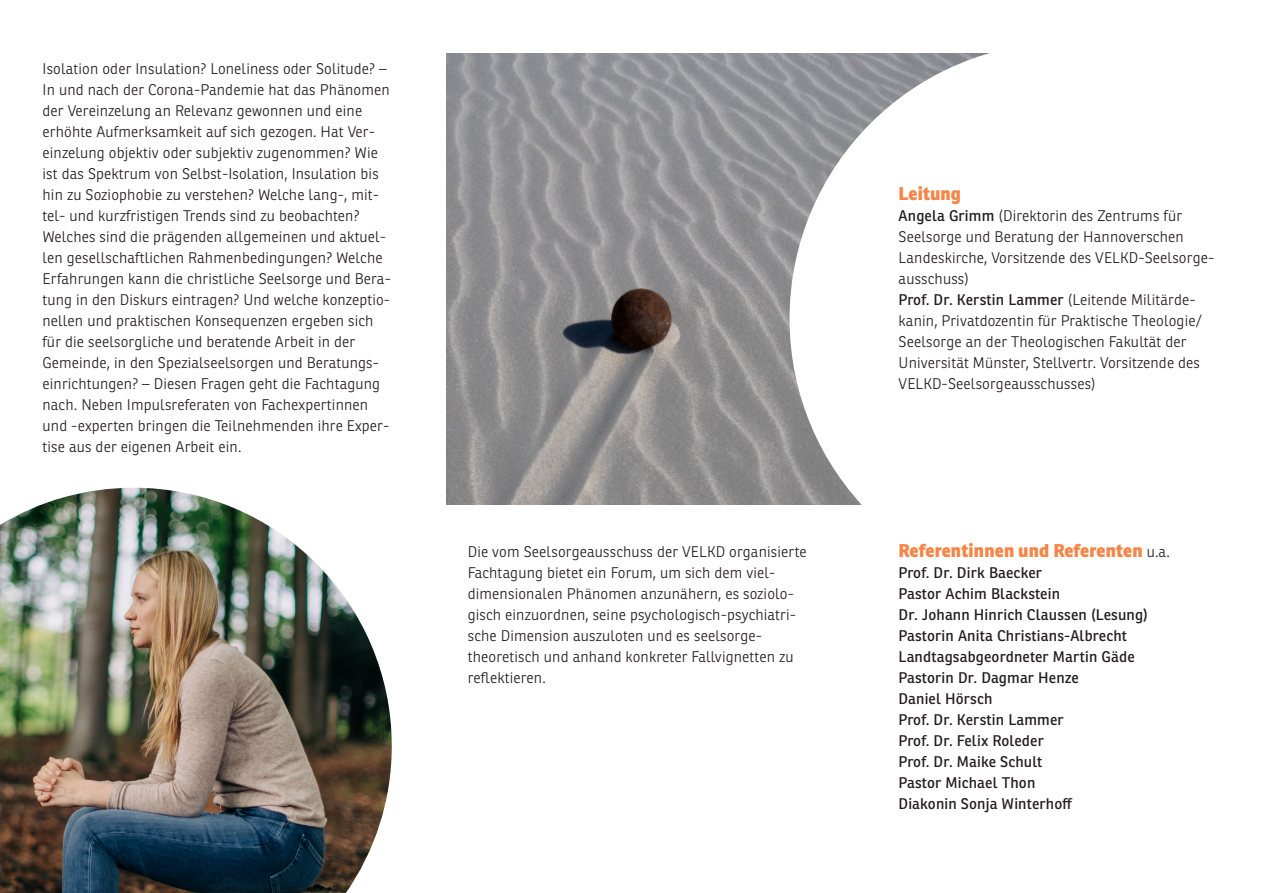
<style>
.page{position:relative;width:1263px;height:893px;background:#fff}
.page>*{position:absolute;margin:0;border:0;box-sizing:border-box;transform-origin:0 0}
.Ueberschrift_2___9_5{font:800 18px "Ronnia";letter-spacing:.01em;color:#f58648}
.Fließtext___9_5_pt_R{font:300 15px/21px "Ronnia";letter-spacing:.01em;color:#231f20}
.Aufzaehlung___9_5_pt{font:300 15px/21px "Ronnia";letter-spacing:.01em;color:#231f20}
.Ueberschrift_2___9_5-2{font:15px/21px "Ronnia";letter-spacing:.01em;color:#231f20}
.s1{font-weight:400}
.s2{font-weight:300;font-size:15px;color:#231f20}
</style>
<div class="page">
<img style="left:446px;top:53px;width:343px;height:452px">
<svg style="left:789px;top:53px;width:201px;height:452px"></svg>
<img style="left:0;top:488px;width:392px;height:405px">
<p class="Fließtext___9_5_pt_R" style="left:43px;top:58px;width:350px">Isolation oder Insulation? Loneliness oder Solitude? – In und nach der Corona-Pandemie hat das Phänomen der Vereinzelung an Relevanz gewonnen und eine erhöhte Aufmerksamkeit auf sich gezogen. Hat Ver&shy;einzelung objektiv oder subjektiv zugenommen? Wie ist das Spektrum von Selbst-Isolation, Insulation bis hin zu Soziophobie zu verstehen? Welche lang-, mit&shy;tel- und kurzfristigen Trends sind zu beobachten?<br>Welches sind die prägenden allgemeinen und aktuel&shy;len gesellschaftlichen Rahmenbedingungen? Welche Erfahrungen kann die christliche Seelsorge und Bera&shy;tung in den Diskurs eintragen? Und welche konzeptio&shy;nellen und praktischen Konsequenzen ergeben sich für die seelsorgliche und beratende Arbeit in der Gemeinde, in den Spezialseelsorgen und Beratungs&shy;einrichtungen? – Diesen Fragen geht die Fachtagung nach. Neben Impulsreferaten von Fachexpertinnen und -experten bringen die Teilnehmenden ihre Exper&shy;tise aus der eigenen Arbeit ein.</p>
<p class="Aufzaehlung___9_5_pt" style="left:468px;top:541px;width:340px">Die vom Seelsorgeausschuss der VELKD organisierte Fachtagung bietet ein Forum, um sich dem viel&shy;dimensionalen Phänomen anzunähern, es soziolo&shy;gisch einzuordnen, seine psychologisch-psychiatri&shy;sche Dimension auszuloten und es seelsorge&shy;theoretisch und anhand konkreter Fallvignetten zu reflektieren.</p>
<p class="Ueberschrift_2___9_5" style="left:898px;top:182px;width:64px">Leitung</p>
<p class="Aufzaehlung___9_5_pt" style="left:898px;top:205px;width:317px"><span class="s1">Angela Grimm</span> (Direktorin des Zentrums für Seelsorge und Beratung der Hannoverschen Landeskirche, Vorsitzende des VELKD-Seelsorge&shy;ausschuss)<br><span class="s1">Prof. Dr. Kerstin Lammer</span> (Leitende Militärde&shy;kanin, Privatdozentin für Praktische Theologie/ Seelsorge an der Theologischen Fakultät der Universität Münster, Stellvertr. Vorsitzende des VELKD-Seelsorgeausschusses)</p>
<p class="Ueberschrift_2___9_5" style="left:898px;top:539px;width:273px">Referentinnen und Referenten <span class="s2">u.a.</span></p>
<p class="Ueberschrift_2___9_5-2" style="left:898px;top:562px;width:251px">Prof. Dr. Dirk Baecker<br>Pastor Achim Blackstein<br>Dr. Johann Hinrich Claussen (Lesung)<br>Pastorin Anita Christians-Albrecht</p>
<p class="Ueberschrift_2___9_5-2" style="left:898px;top:646px;width:238px">Landtagsabgeordneter Martin Gäde</p>
<p class="Ueberschrift_2___9_5-2" style="left:898px;top:667px;width:182px">Pastorin Dr. Dagmar Henze</p>
<p class="Ueberschrift_2___9_5-2" style="left:898px;top:688px;width:167px">Daniel Hörsch<br>Prof. Dr. Kerstin Lammer</p>
<p class="Ueberschrift_2___9_5-2" style="left:898px;top:730px;width:147px">Prof. Dr. Felix Roleder<br>Prof. Dr. Maike Schult</p>
<p class="Ueberschrift_2___9_5-2" style="left:898px;top:772px;width:138px">Pastor Michael Thon</p>
<p class="Ueberschrift_2___9_5-2" style="left:898px;top:793px;width:175px">Diakonin Sonja Winterhoff</p>
</div>
